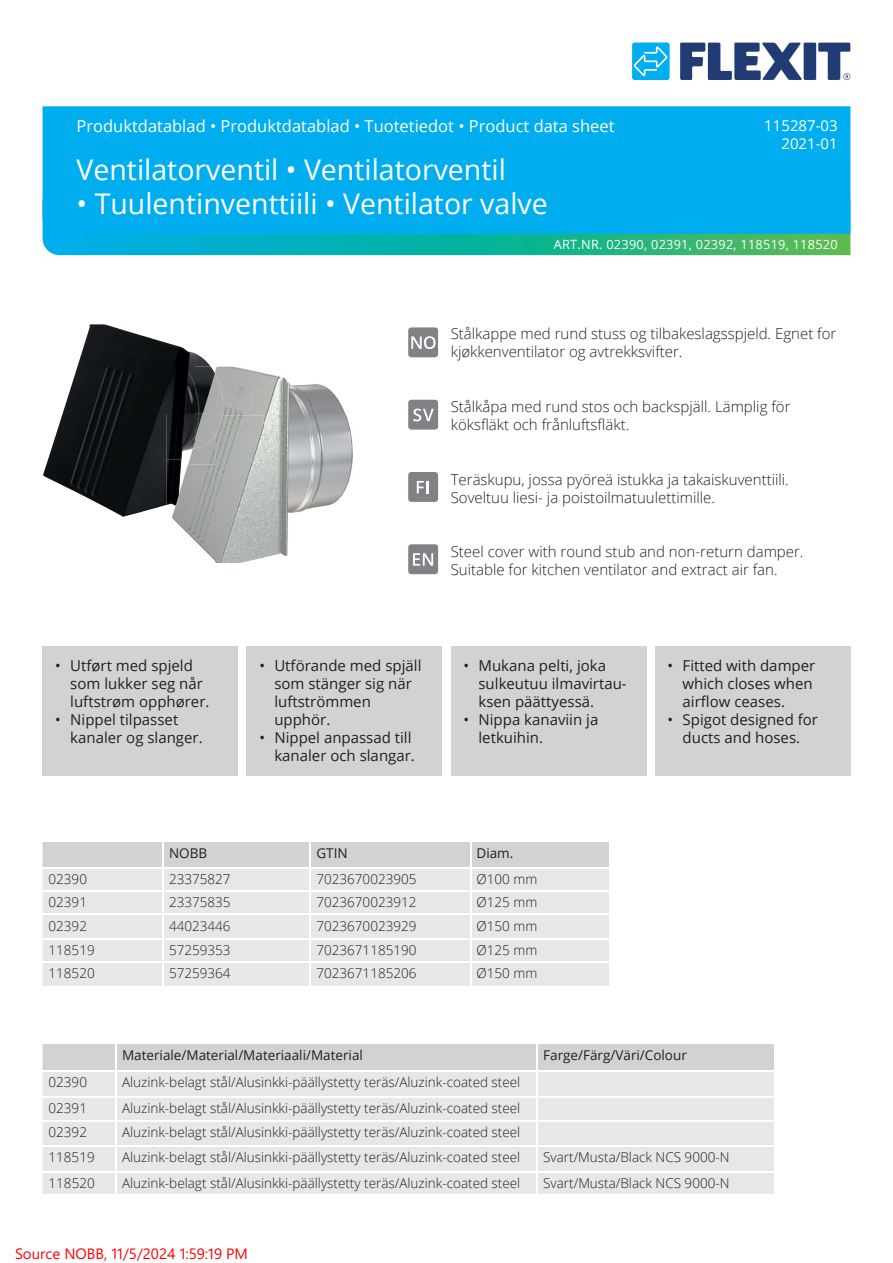
<style>
.page{position:relative;width:893px;height:1263px;background:#fff}
.page>*{position:absolute;margin:0;border:0;box-sizing:border-box;transform-origin:0 0}
.t1{font:28.5px "Open Sans";color:#fff}
.t2{font:16.5px "Open Sans";color:#fff}
.t3{font:300 15px/18px "Open Sans";color:#231f20}
.t4{font:15px/18px "Open Sans";color:#231f20}
.t5{font:15px "Segoe WP";color:#f00}
.t6{font:15px/18px "Open Sans";color:#fff;text-align:right}
.t7{font:300 13.5px "Open Sans";color:#231f20}
.t8{font:13.5px "Open Sans";color:#231f20}
.t9{font:12.75px "Open Sans";letter-spacing:.02em;color:#fff}
</style>
<div class="page">
<svg style="left:680px;top:43px;width:170px;height:37px"></svg>
<div style="left:632px;top:43px;width:38px;height:37px;background:#00aeef;border-radius:3px"></div>
<svg style="left:634px;top:46px;width:34px;height:30px"></svg>
<svg style="left:43px;top:234px;width:807px;height:21px;background:#16b3a0"></svg>
<div style="left:43px;top:106px;width:807px;height:128px;background:#00aeef"></div>
<div style="left:43px;top:646px;width:195px;height:130px;background:#d1d2d4"></div>
<svg style="left:43px;top:842px;width:566px;height:144px;background:#e4e5e7"></svg>
<div style="left:247px;top:646px;width:195px;height:130px;background:#d1d2d4"></div>
<div style="left:451px;top:646px;width:195px;height:130px;background:#d1d2d4"></div>
<div style="left:655px;top:646px;width:195px;height:130px;background:#d1d2d4"></div>
<div style="left:408px;top:327px;width:30px;height:30px;background:#808285;border-radius:3px"></div>
<svg style="left:411px;top:336px;width:25px;height:13px"></svg>
<div style="left:408px;top:400px;width:30px;height:30px;background:#808285;border-radius:3px"></div>
<svg style="left:413px;top:409px;width:21px;height:12px"></svg>
<div style="left:408px;top:472px;width:30px;height:30px;background:#808285;border-radius:3px"></div>
<svg style="left:417px;top:481px;width:11px;height:12px"></svg>
<div style="left:408px;top:544px;width:30px;height:30px;background:#808285;border-radius:3px"></div>
<svg style="left:413px;top:553px;width:20px;height:13px"></svg>
<svg style="left:43px;top:1044px;width:731px;height:150px;background:#e3e4e6"></svg>
<hr style="left:116px;top:1070px;width:421px;height:1px;background:#fff">
<hr style="left:115px;top:1071px;width:2px;height:25px;background:#fff">
<hr style="left:536px;top:1071px;width:2px;height:25px;background:#fff">
<hr style="left:116px;top:1096px;width:421px;height:2px;background:#fff">
<hr style="left:115px;top:1098px;width:2px;height:22px;background:#fff">
<hr style="left:536px;top:1098px;width:2px;height:22px;background:#fff">
<hr style="left:116px;top:1120px;width:421px;height:1px;background:#fff">
<hr style="left:115px;top:1121px;width:2px;height:24px;background:#fff">
<hr style="left:536px;top:1121px;width:2px;height:24px;background:#fff">
<hr style="left:116px;top:1145px;width:421px;height:2px;background:#fff">
<hr style="left:115px;top:1147px;width:2px;height:24px;background:#fff">
<hr style="left:536px;top:1147px;width:2px;height:24px;background:#fff">
<hr style="left:116px;top:1171px;width:421px;height:1px;background:#fff">
<hr style="left:115px;top:1172px;width:2px;height:22px;background:#fff">
<hr style="left:536px;top:1172px;width:2px;height:22px;background:#fff">
<img style="left:43px;top:324px;width:168px;height:193px">
<img style="left:215px;top:367px;width:138px;height:97px">
<img style="left:182px;top:448px;width:33px;height:16px">
<img style="left:166px;top:464px;width:187px;height:98px">
<img style="left:166px;top:367px;width:57px;height:46px">
<img style="left:166px;top:413px;width:29px;height:47px">
<img style="left:195px;top:413px;width:28px;height:35px">
<img style="left:166px;top:460px;width:16px;height:46px">
<p class="t2" style="left:77px;top:114px;width:540px">Produktdatablad • Produktdatablad • Tuotetiedot • Product data sheet</p>
<h1 class="t1" style="left:77px;top:150px;width:431px">Ventilatorventil • Ventilatorventil</h1>
<h1 class="t1" style="left:77px;top:184px;width:473px">• Tuulentinventtiili • Ventilator valve</h1>
<p class="t6" style="left:764px;top:116px;width:75px">115287-03<br>2021-01</p>
<p class="t9" style="left:554px;top:236px;width:285px">ART.NR. 02390, 02391, 02392, 118519, 118520</p>
<p class="t3" style="left:451px;top:324px;width:387px">Stålkappe med rund stuss og tilbakeslagsspjeld. Egnet for kjøkkenventilator og avtrekksvifter.</p>
<p class="t3" style="left:451px;top:397px;width:341px">Stålkåpa med rund stos och backspjäll. Lämplig för köksfläkt och frånluftsfläkt.</p>
<p class="t4" style="left:70px;top:656px;width:141px;text-indent:-15px">• Utført med spjeld som lukker seg når luftstrøm opphører.</p>
<p class="t4" style="left:70px;top:710px;width:134px;text-indent:-15px">• Nippel tilpasset kanaler og slanger.</p>
<p class="t3" style="left:451px;top:470px;width:340px">Teräskupu, jossa pyöreä istukka ja takaiskuventtiili.<br>Soveltuu liesi- ja poistoilmatuulettimille.</p>
<p class="t3" style="left:451px;top:542px;width:354px">Steel cover with round stub and non-return damper.<br>Suitable for kitchen ventilator and extract air fan.</p>
<p class="t4" style="left:274px;top:656px;width:149px;text-indent:-15px">• Utförande med spjäll som stänger sig när luftströmmen upphör.</p>
<p class="t4" style="left:259px;top:728px;width:157px;text-align:right">• Nippel anpassad till kanaler och slangar.</p>
<p class="t4" style="left:478px;top:656px;width:150px;text-indent:-15px">• Mukana pelti, joka sulkeutuu ilmavirtau&shy;ksen päättyessä.</p>
<p class="t4" style="left:478px;top:710px;width:121px;text-indent:-15px">• Nippa kanaviin ja letkuihin.</p>
<p class="t4" style="left:683px;top:656px;width:134px;text-indent:-15px">• Fitted with damper which closes when airflow ceases.</p>
<p class="t4" style="left:668px;top:710px;width:152px;text-align:center">• Spigot designed for ducts and hoses.</p>
<p class="t8" style="left:169px;top:844px;width:40px">NOBB</p>
<p class="t8" style="left:316px;top:844px;width:33px">GTIN</p>
<p class="t8" style="left:476px;top:844px;width:38px">Diam.</p>
<p class="t7" style="left:49px;top:870px;width:40px">02390</p>
<p class="t7" style="left:169px;top:870px;width:63px">23375827</p>
<p class="t7" style="left:316px;top:870px;width:102px">7023670023905</p>
<p class="t7" style="left:476px;top:870px;width:62px">Ø100 mm</p>
<p class="t7" style="left:49px;top:893px;width:40px">02391</p>
<p class="t7" style="left:169px;top:893px;width:63px">23375835</p>
<p class="t7" style="left:316px;top:893px;width:102px">7023670023912</p>
<p class="t7" style="left:476px;top:893px;width:62px">Ø125 mm</p>
<p class="t7" style="left:49px;top:916px;width:40px">02392</p>
<p class="t7" style="left:169px;top:916px;width:63px">44023446</p>
<p class="t7" style="left:316px;top:916px;width:102px">7023670023929</p>
<p class="t7" style="left:476px;top:916px;width:62px">Ø150 mm</p>
<p class="t7" style="left:49px;top:941px;width:48px">118519</p>
<p class="t7" style="left:169px;top:941px;width:63px">57259353</p>
<p class="t7" style="left:316px;top:941px;width:102px">7023671185190</p>
<p class="t7" style="left:476px;top:941px;width:62px">Ø125 mm</p>
<p class="t7" style="left:49px;top:964px;width:48px">118520</p>
<p class="t7" style="left:169px;top:964px;width:63px">57259364</p>
<p class="t7" style="left:316px;top:964px;width:102px">7023671185206</p>
<p class="t7" style="left:476px;top:964px;width:62px">Ø150 mm</p>
<p class="t8" style="left:122px;top:1046px;width:242px">Materiale/Material/Materiaali/Material</p>
<p class="t8" style="left:543px;top:1046px;width:145px">Farge/Färg/Väri/Colour</p>
<p class="t7" style="left:49px;top:1073px;width:40px">02390</p>
<p class="t7" style="left:122px;top:1073px;width:400px">Aluzink-belagt stål/Alusinkki-päällystetty teräs/Aluzink-coated steel</p>
<p class="t7" style="left:49px;top:1099px;width:40px">02391</p>
<p class="t7" style="left:122px;top:1099px;width:400px">Aluzink-belagt stål/Alusinkki-päällystetty teräs/Aluzink-coated steel</p>
<p class="t7" style="left:49px;top:1123px;width:40px">02392</p>
<p class="t7" style="left:122px;top:1123px;width:400px">Aluzink-belagt stål/Alusinkki-päällystetty teräs/Aluzink-coated steel</p>
<p class="t7" style="left:49px;top:1148px;width:48px">118519</p>
<p class="t7" style="left:122px;top:1148px;width:400px">Aluzink-belagt stål/Alusinkki-päällystetty teräs/Aluzink-coated steel</p>
<p class="t7" style="left:543px;top:1148px;width:188px">Svart/Musta/Black NCS 9000-N</p>
<p class="t7" style="left:49px;top:1174px;width:48px">118520</p>
<p class="t7" style="left:122px;top:1174px;width:400px">Aluzink-belagt stål/Alusinkki-päällystetty teräs/Aluzink-coated steel</p>
<p class="t7" style="left:543px;top:1174px;width:188px">Svart/Musta/Black NCS 9000-N</p>
<p class="t5" style="left:15px;top:1243px;width:235px">Source NOBB, 11/5/2024 1:59:19 PM</p>
</div>
